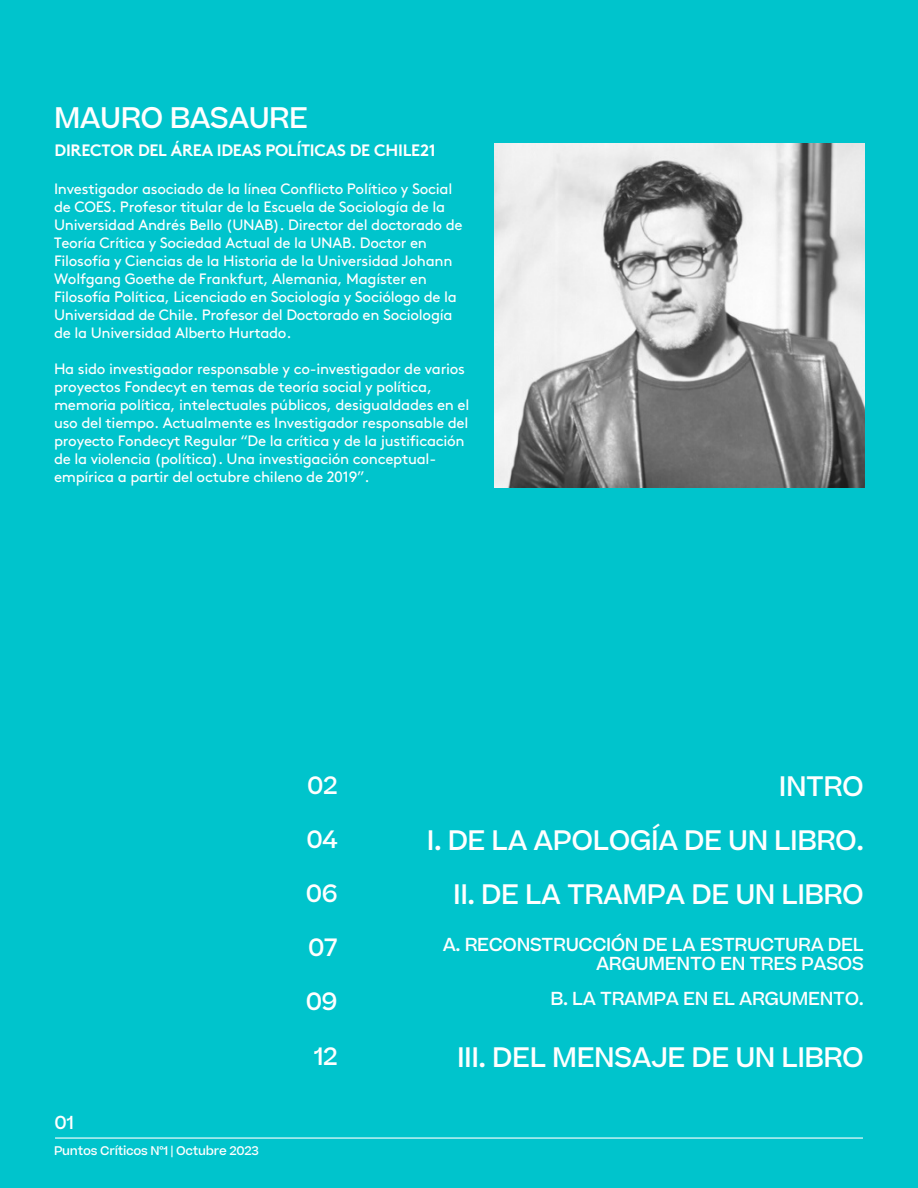
<style>
.page{position:relative;width:918px;height:1188px;background:#00c4cc}
.page>*{position:absolute;margin:0;border:0;box-sizing:border-box;transform-origin:0 0}
.t1{font:500 28.5px "Beatrice";letter-spacing:-.02em;color:#fff}
.t2{font:500 27px "Beatrice";letter-spacing:-.02em;color:#fff}
.t3{font:500 24px "Beatrice";letter-spacing:-.02em;color:#fff}
.t4{font:500 18px/19.2px "Beatrice";letter-spacing:-.02em;color:#fff;text-align:right}
.t5{font:700 16.5px "Brown";letter-spacing:-.02em;color:#fff}
.t6{font:15px/18px "Brown";letter-spacing:-.02em;color:#fff}
.t7{font:500 12px "Beatrice";letter-spacing:-.02em;color:#fff}
</style>
<div class="page">
<img style="left:494px;top:143px;width:370px;height:344px">
<hr style="left:55px;top:1137px;width:808px;height:2px;background:#fff">
<p class="t1" style="left:54px;top:98px;width:256px">MAURO BASAURE</p>
<p class="t5" style="left:55px;top:144px;width:383px">DIRECTOR DEL ÁREA IDEAS POLÍTICAS DE CHILE21</p>
<p class="t6" style="left:54px;top:180px;width:410px">Investigador asociado de la línea Conflicto Político y Social de COES. Profesor titular de la Escuela de Sociología de la Universidad Andrés Bello (UNAB). Director del doctorado de Teoría Crítica y Sociedad Actual de la UNAB. Doctor en Filosofía y Ciencias de la Historia de la Universidad Johann Wolfgang Goethe de Frankfurt, Alemania, Magíster en Filosofía Política, Licenciado en Sociología y Sociólogo de la Universidad de Chile. Profesor del Doctorado en Sociología de la Universidad Alberto Hurtado.</p>
<p class="t6" style="left:54px;top:360px;width:417px">Ha sido investigador responsable y co-investigador de varios proyectos Fondecyt en temas de teoría social y política, memoria política, intelectuales públicos, desigualdades en el uso del tiempo. Actualmente es Investigador responsable del proyecto Fondecyt Regular “De la crítica y de la justificación de la violencia (política). Una investigación conceptual&shy;empírica a partir del octubre chileno de 2019”.</p>
<p class="t3" style="left:307px;top:768px;width:32px">02</p>
<p class="t2" style="left:779px;top:768px;width:87px">INTRO</p>
<p class="t4" style="left:55px;top:1113px;width:21px">01</p>
<p class="t7" style="left:54px;top:1142px;width:206px">Puntos Críticos N°1 | Octubre 2023</p>
<p class="t3" style="left:306px;top:822px;width:33px">04</p>
<p class="t3" style="left:306px;top:876px;width:33px">06</p>
<p class="t3" style="left:308px;top:931px;width:31px">07</p>
<p class="t3" style="left:306px;top:985px;width:33px">09</p>
<p class="t3" style="left:314px;top:1039px;width:25px">12</p>
<p class="t2" style="left:427px;top:821px;width:439px">I. DE LA APOLOGÍA DE UN LIBRO.</p>
<p class="t2" style="left:453px;top:876px;width:412px">II. DE LA TRAMPA DE UN LIBRO</p>
<p class="t4" style="left:443px;top:936px;width:423px">A. RECONSTRUCCIÓN DE LA ESTRUCTURA DEL<br>ARGUMENTO EN TRES PASOS</p>
<p class="t4" style="left:551px;top:990px;width:315px">B. LA TRAMPA EN EL ARGUMENTO.</p>
<p class="t2" style="left:457px;top:1038px;width:408px">III. DEL MENSAJE DE UN LIBRO</p>
</div>
